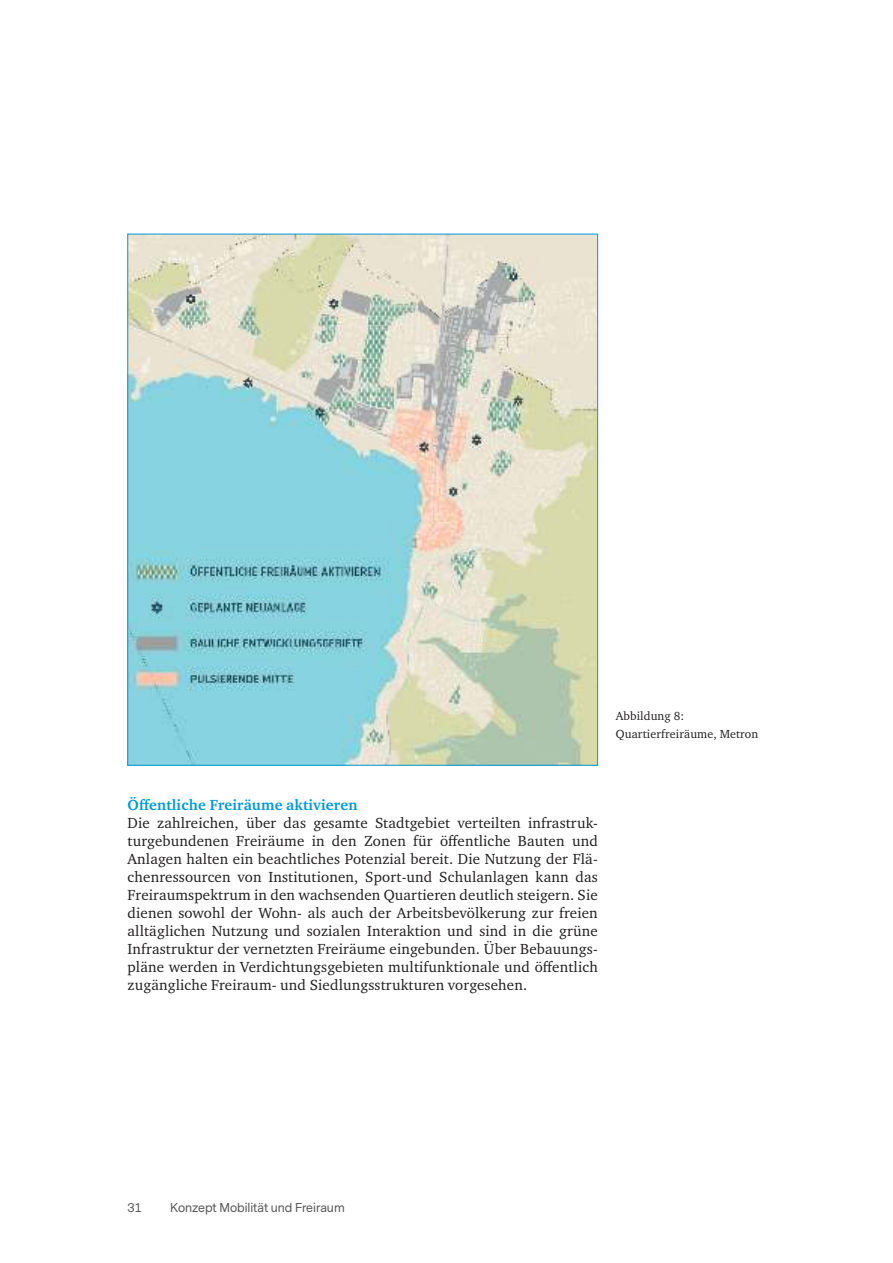
<style>
.page{position:relative;width:893px;height:1263px;background:#fff}
.page>*{position:absolute;margin:0;border:0;box-sizing:border-box;transform-origin:0 0}
.t1{font:15px/18px "Charter ITC Std";letter-spacing:.01em;color:#221f1f;text-align:justify}
.t2{font:700 15px "Charter ITC Std";letter-spacing:.01em;color:#0098d7}
.t3{font:12px/18px "Charter ITC Std";letter-spacing:.01em;color:#221f1f}
.t4{font:12px "Messina Sans";color:#57585a}
</style>
<div class="page">
<img style="left:130px;top:236px;width:466px;height:527px">
<p class="t3" style="left:616px;top:707px;width:144px">Abbildung 8:<br>Quartierfreiräume, Metron</p>
<p class="t2" style="left:128px;top:797px;width:231px">Öffentliche Freiräume aktivieren</p>
<p class="t1" style="left:128px;top:814px;width:472px">Die zahlreichen, über das gesamte Stadtgebiet verteilten infrastruk&shy;turgebundenen Freiräume in den Zonen für öffentliche Bauten und Anlagen halten ein beachtliches Potenzial bereit. Die Nutzung der Flä&shy;chenressourcen von Institutionen, Sport-und Schulanlagen kann das Freiraumspektrum in den wachsenden Quartieren deutlich steigern. Sie dienen sowohl der Wohn- als auch der Arbeitsbevölkerung zur freien alltäglichen Nutzung und sozialen Interaktion und sind in die grüne Infrastruktur der vernetzten Freiräume eingebunden. Über Bebauungs&shy;pläne werden in Verdichtungsgebieten multifunktionale und öffentlich zugängliche Freiraum- und Siedlungsstrukturen vorgesehen.</p>
<p class="t4" style="left:128px;top:1201px;width:16px">31</p>
<p class="t4" style="left:170px;top:1203px;width:176px">Konzept Mobilität und Freiraum</p>
</div>
